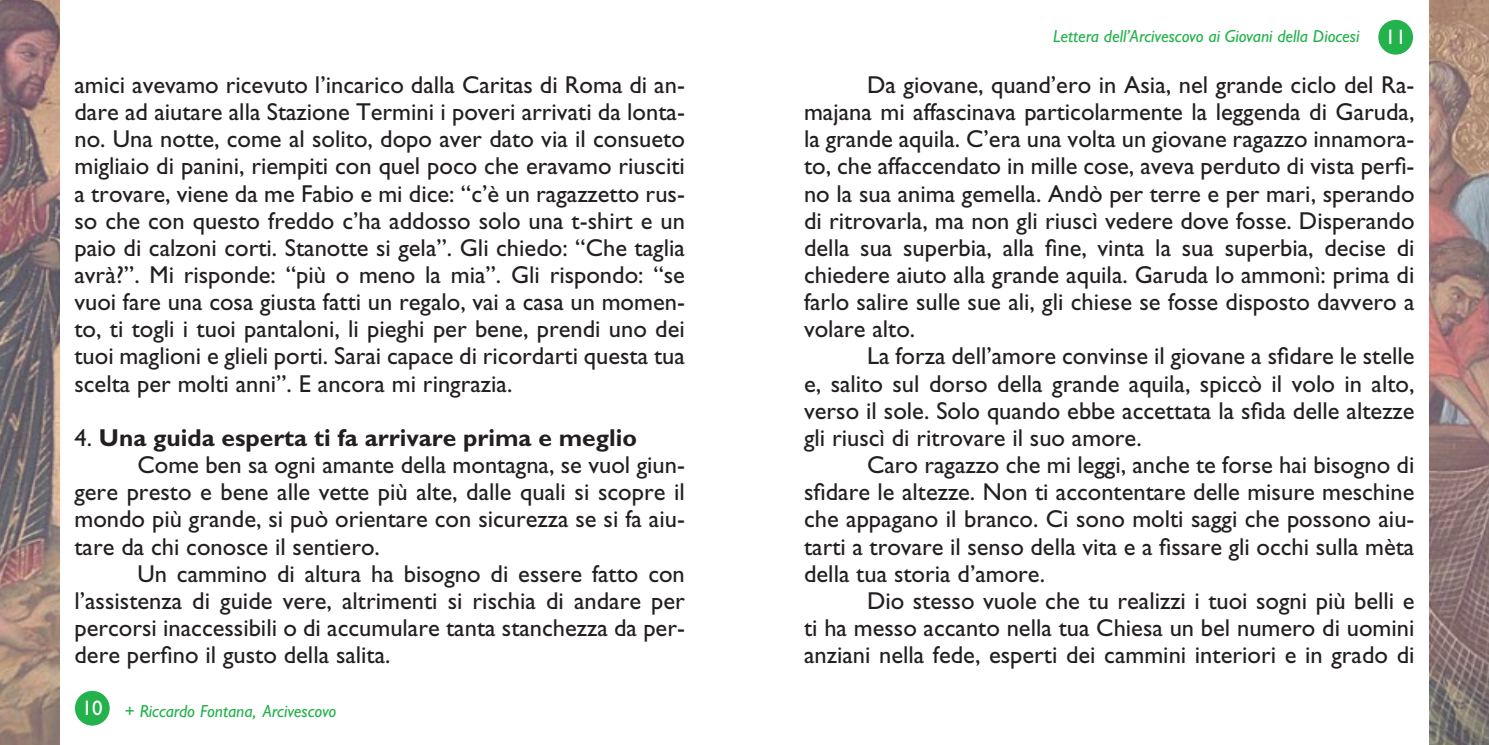
<style>
.page{position:relative;width:1489px;height:745px;background:#fff}
.page>*{position:absolute;margin:0;border:0;box-sizing:border-box;transform-origin:0 0}
.t1{font:24.5px/27.1px "Gill Sans";color:#231f20;text-align:justify}
.t2{font:700 24.5px "Gill Sans";color:#231f20}
.t3{font:21px "Gill Sans";color:#fff}
.t4{font:italic 17.5px "Gill Sans";color:#23b24b}
.s1{font-weight:400}
</style>
<div class="page">
<div style="left:75px;top:690px;width:35px;height:35px;background:#23b24b;border-radius:50%"></div>
<div style="left:1378px;top:20px;width:34px;height:35px;background:#23b24b;border-radius:50%"></div>
<img style="left:0;top:0;width:59px;height:744px">
<img style="left:1429px;top:0;width:59px;height:744px">
<p class="t1" style="left:74px;top:71px;width:612px">amici avevamo ricevuto l’incarico dalla Caritas di Roma di an&shy;dare ad aiutare alla Stazione Termini i poveri arrivati da lonta&shy;no. Una notte, come al solito, dopo aver dato via il consueto migliaio di panini, riempiti con quel poco che eravamo riusciti a trovare, viene da me Fabio e mi dice: “c’è un ragazzetto rus&shy;so che con questo freddo c’ha addosso solo una t-shirt e un paio di calzoni corti. Stanotte si gela”. Gli chiedo: “Che taglia avrà?”. Mi risponde: “più o meno la mia”. Gli rispondo: “se vuoi fare una cosa giusta fatti un regalo, vai a casa un momen&shy;to, ti togli i tuoi pantaloni, li pieghi per bene, prendi uno dei tuoi maglioni e glieli porti. Sarai capace di ricordarti questa tua scelta per molti anni”. E ancora mi ringrazia.</p>
<p class="t2" style="left:74px;top:423px;width:564px"><span class="s1">4.</span> Una guida esperta ti fa arrivare prima e meglio</p>
<p class="t1" style="left:74px;top:451px;width:612px;text-indent:63px">Come ben sa ogni amante della montagna, se vuol giun&shy;gere presto e bene alle vette più alte, dalle quali si scopre il mondo più grande, si può orientare con sicurezza se si fa aiu&shy;tare da chi conosce il sentiero.</p>
<p class="t1" style="left:74px;top:559px;width:612px;text-indent:63px">Un cammino di altura ha bisogno di essere fatto con l’assistenza di guide vere, altrimenti si rischia di andare per percorsi inaccessibili o di accumulare tanta stanchezza da per&shy;dere perfino il gusto della salita.</p>
<p class="t3" style="left:82px;top:695px;width:22px">10</p>
<p class="t4" style="left:125px;top:701px;width:213px">+ Riccardo Fontana, Arcivescovo</p>
<p class="t4" style="left:1053px;top:26px;width:307px">Lettera dell’Arcivescovo ai Giovani della Diocesi</p>
<p class="t3" style="left:1384px;top:25px;width:22px">11</p>
<p class="t1" style="left:804px;top:71px;width:612px;text-indent:63px">Da giovane, quand’ero in Asia, nel grande ciclo del Ra&shy;majana mi affascinava particolarmente la leggenda di Garuda, la grande aquila. C’era una volta un giovane ragazzo innamora&shy;to, che affaccendato in mille cose, aveva perduto di vista perfi&shy;no la sua anima gemella. Andò per terre e per mari, sperando di ritrovarla, ma non gli riuscì vedere dove fosse. Disperando della sua superbia, alla fine, vinta la sua superbia, decise di chiedere aiuto alla grande aquila. Garuda lo ammonì: prima di farlo salire sulle sue ali, gli chiese se fosse disposto davvero a volare alto.</p>
<p class="t1" style="left:804px;top:342px;width:612px;text-indent:63px">La forza dell’amore convinse il giovane a sfidare le stelle e, salito sul dorso della grande aquila, spiccò il volo in alto, verso il sole. Solo quando ebbe accettata la sfida delle altezze gli riuscì di ritrovare il suo amore.</p>
<p class="t1" style="left:804px;top:451px;width:612px;text-indent:63px">Caro ragazzo che mi leggi, anche te forse hai bisogno di sfidare le altezze. Non ti accontentare delle misure meschine che appagano il branco. Ci sono molti saggi che possono aiu&shy;tarti a trovare il senso della vita e a fissare gli occhi sulla mèta della tua storia d’amore.</p>
<p class="t1" style="left:804px;top:586px;width:612px;text-indent:63px">Dio stesso vuole che tu realizzi i tuoi sogni più belli e ti ha messo accanto nella tua Chiesa un bel numero di uomini anziani nella fede, esperti dei cammini interiori e in grado di</p>
</div>
